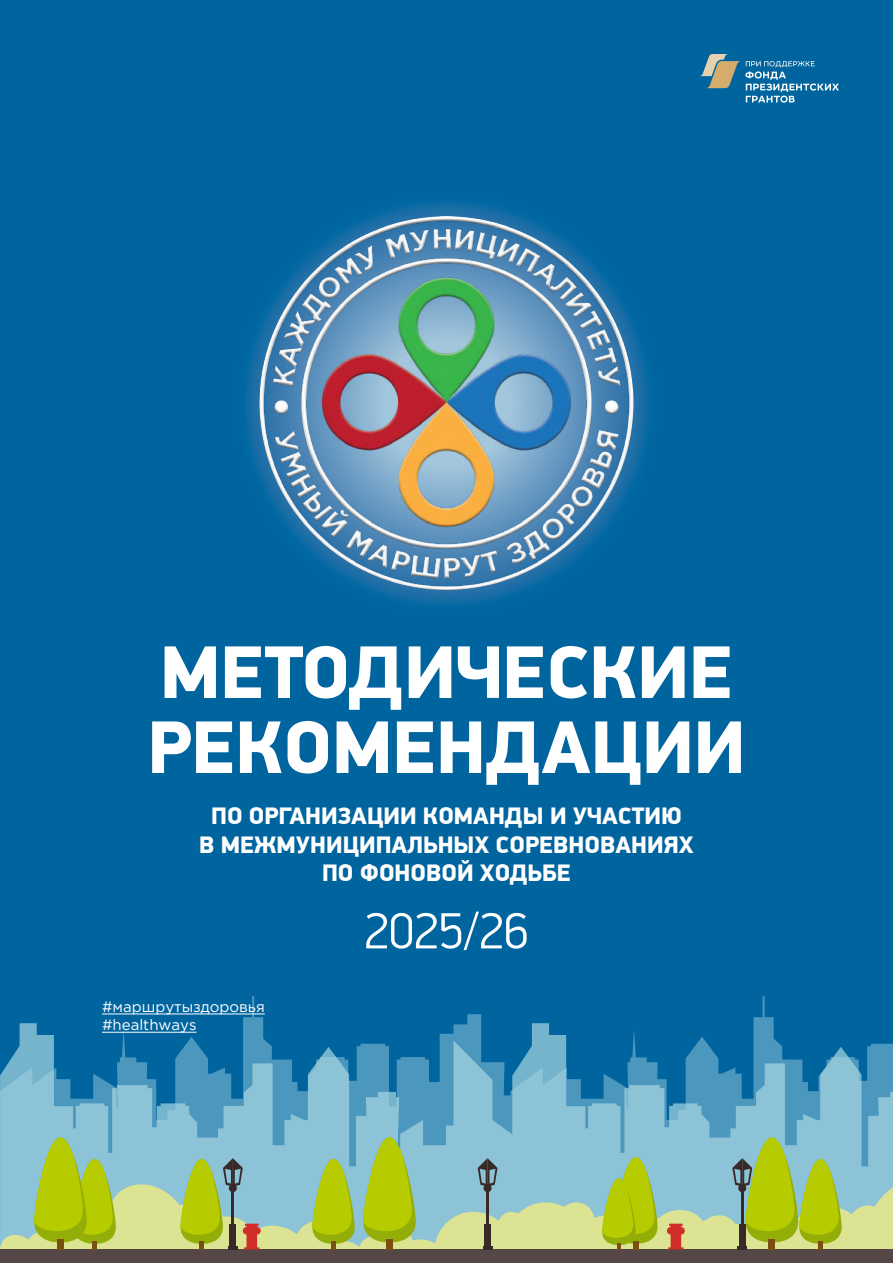
<style>
.page{position:relative;width:893px;height:1263px;background:#00649f}
.page>*{position:absolute;margin:0;border:0;box-sizing:border-box;transform-origin:0 0}
.t1{font:900 74.85px/75px "PF Din Display Pro";color:#fff}
.t2{font:300 51px "PF Din Display Pro";color:#fff}
.t3{font:900 24px/28.8px "PF Din Display Pro";color:#fff;text-align:center}
.t4{font:15px "Gotham Pro";color:#fff}
</style>
<div class="page">
<svg style="left:234px;top:191px;width:425px;height:424px"></svg>
<svg style="left:0;top:1023px;width:512px;height:152px"></svg>
<svg style="left:512px;top:1023px;width:381px;height:152px"></svg>
<svg style="left:0;top:1175px;width:893px;height:74px"></svg>
<div style="left:0;top:1249px;width:893px;height:14px;background:#544745"></div>
<div style="left:92px;top:1241px;width:5px;height:9px;background:#79500f"></div>
<div style="left:199px;top:1241px;width:5px;height:9px;background:#79500f"></div>
<svg style="left:312px;top:1159px;width:43px;height:85px"></svg>
<div style="left:331px;top:1241px;width:5px;height:9px;background:#79500f"></div>
<div style="left:818px;top:1241px;width:5px;height:9px;background:#79500f"></div>
<svg style="left:34px;top:1137px;width:82px;height:107px"></svg>
<div style="left:57px;top:1239px;width:6px;height:11px;background:#79500f"></div>
<svg style="left:363px;top:1137px;width:53px;height:105px"></svg>
<div style="left:386px;top:1239px;width:6px;height:11px;background:#79500f"></div>
<div style="left:769px;top:1239px;width:6px;height:11px;background:#79500f"></div>
<svg style="left:602px;top:1157px;width:56px;height:93px"></svg>
<hr style="left:228px;top:1246px;width:10px;height:4px;background:#382a27">
<svg style="left:483px;top:1246px;width:9px;height:4px"></svg>
<div style="left:484px;top:1224px;width:6px;height:22px;background:#382a27"></div>
<hr style="left:486px;top:1188px;width:3px;height:45px;background:#382a27">
<div style="left:484px;top:1184px;width:8px;height:8px;background:#382a27;border-radius:50%"></div>
<svg style="left:478px;top:1158px;width:19px;height:29px"></svg>
<hr style="left:737px;top:1246px;width:10px;height:4px;background:#382a27">
<div style="left:739px;top:1224px;width:6px;height:22px;background:#382a27"></div>
<svg style="left:732px;top:1137px;width:110px;height:107px"></svg>
<svg style="left:181px;top:1158px;width:80px;height:91px"></svg>
<svg style="left:667px;top:1224px;width:18px;height:25px"></svg>
<img style="left:259px;top:216px;width:374px;height:374px;border-radius:187px">
<hr style="left:102px;top:1032px;width:95px;height:1px;background:#fff">
<hr style="left:102px;top:1014px;width:163px;height:1px;background:#fff">
<svg style="left:700px;top:54px;width:139px;height:49px"></svg>
<h1 class="t1" style="left:148px;top:637px;width:599px">МЕТОДИЧЕСКИЕ<br>РЕКОМЕНДАЦИИ</h1>
<p class="t3" style="left:199px;top:802px;width:496px">ПО ОРГАНИЗАЦИИ КОМАНДЫ И УЧАСТИЮ<br>В МЕЖМУНИЦИПАЛЬНЫХ СОРЕВНОВАНИЯХ<br>ПО ФОНОВОЙ ХОДЬБЕ</p>
<p class="t4" style="left:102px;top:998px;width:164px">#маршрутыздоровья</p>
<p class="t4" style="left:102px;top:1017px;width:96px">#healthways</p>
<h2 class="t2" style="left:364px;top:902px;width:166px">2025/26</h2>
</div>
